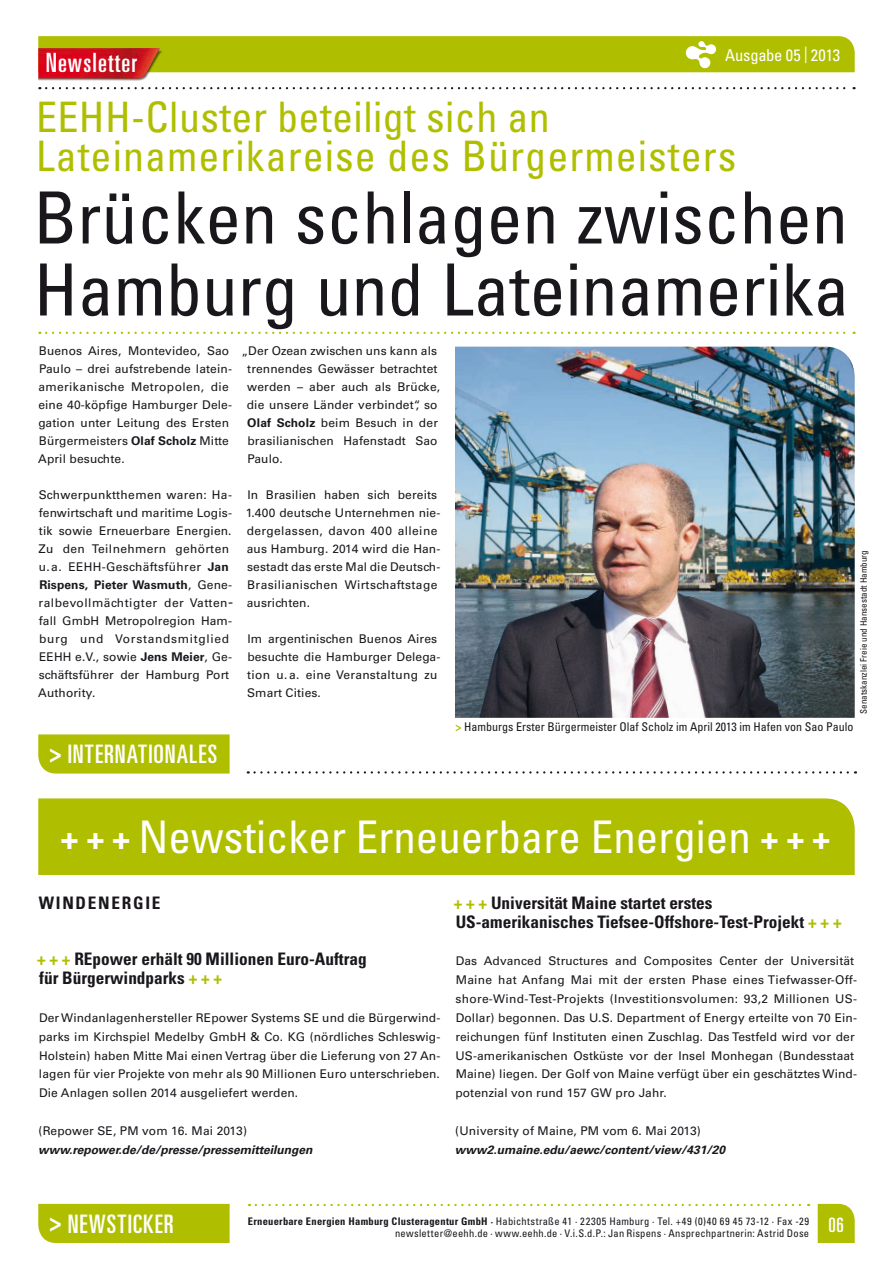
<style>
.page{position:relative;width:893px;height:1263px;background:#fff}
.page>*{position:absolute;margin:0;border:0;box-sizing:border-box;transform-origin:0 0}
.t1{font:condensed 72px/72px "Univers LT Std";color:#1a171c}
.t2{font:condensed 45px "Univers LT Std";color:#fff}
.t3{font:condensed 42px/39px "Univers LT Std";letter-spacing:.025em;color:#afbf00}
.t4{font:ultra-condensed 26.55px "Univers LT Std";letter-spacing:.045em;color:#fff}
.t5{font:ultra-condensed 25.5px "Univers LT Std";letter-spacing:.045em;color:#fff}
.t6{font:ultra-condensed 19.8px "Univers LT Std";color:#fff}
.t7{font:700 condensed 17.25px/18.9px "Univers LT Std";color:#1a171c}
.t8{font:700 condensed 17.25px "Univers LT Std";letter-spacing:.1em;color:#1a171c}
.t9{font:condensed 16.5px "Univers LT Std";letter-spacing:-.01em;color:#fff}
.t10{font:12px/18px "Univers LT Std";letter-spacing:.01em;color:#1a171c}
.t11{font:italic 700 12px "Univers LT Std";color:#1a171c}
.t12{font:condensed 12px "Univers LT Std";color:#1a171c}
.t13{font:condensed 10.5px/12.6px "Univers LT Std";letter-spacing:.025em;color:#1a171c;text-align:right}
.t14{font:condensed 9px "Univers LT Std";color:#1a171c}
.s1{font-weight:700}
.s2{font-weight:700;font-stretch:condensed}
.s3{font-weight:700;color:#afbf00}
.s4{font-weight:700;font-stretch:normal;font-size:30px}
.s5{color:#afbf00}
</style>
<div class="page">
<img style="left:38px;top:72px;width:150px;height:9px">
<svg style="left:46px;top:87px;width:809px;height:2px"></svg>
<svg style="left:38px;top:36px;width:817px;height:36px;background:#b3af07"></svg>
<svg style="left:256px;top:1204px;width:553px;height:2px"></svg>
<svg style="left:818px;top:1204px;width:37px;height:39px"></svg>
<div style="left:38px;top:1204px;width:192px;height:39px;background:#afbf00"></div>
<div style="left:38px;top:734px;width:192px;height:39px;background:#afbf00"></div>
<svg style="left:46px;top:332px;width:809px;height:2px"></svg>
<img style="left:455px;top:347px;width:400px;height:371px">
<div style="left:38px;top:798px;width:817px;height:77px;background:#afbf00"></div>
<svg style="left:248px;top:771px;width:608px;height:2px"></svg>
<h3 class="t4" style="left:46px;top:48px;width:93px">Newsletter</h3>
<h3 class="t9" style="left:725px;top:44px;width:117px">Ausgabe 05 | 2013</h3>
<h3 class="t3" style="left:36px;top:97px;width:702px">EEHH-Cluster beteiligt sich an<br>Lateinamerikareise des Bürgermeisters</h3>
<h1 class="t1" style="left:33px;top:181px;width:818px">Brücken schlagen zwischen<br>Hamburg und Lateinamerika</h1>
<p class="t10" style="left:38px;top:342px;width:195px">Buenos Aires, Montevideo, Sao<br>Paulo – drei aufstrebende latein&shy;amerikanische Metropolen, die eine 40-köpfige Hamburger Dele&shy;gation unter Leitung des Ersten<br>Bürgermeisters <span class="s1">Olaf Scholz</span> Mitte<br>April besuchte.</p>
<p class="t10" style="left:38px;top:486px;width:195px">Schwerpunktthemen waren: Ha&shy;fenwirtschaft und maritime Logis&shy;tik sowie Erneuerbare Energien.<br>Zu den Teilnehmern gehörten u.a. EEHH-Geschäftsführer <span class="s1">Jan<br>Rispens, Pieter Wasmuth</span>, Gene&shy;ralbevollmächtigter der Vatten&shy;fall GmbH Metropolregion Ham&shy;burg und Vorstandsmitglied<br>EEHH e.V., sowie <span class="s1">Jens Meier</span>, Ge&shy;schäftsführer der Hamburg Port<br>Authority.</p>
<p class="t10" style="left:247px;top:342px;width:195px;text-indent:-5px">„Der Ozean zwischen uns kann als trennendes Gewässer betrachtet werden – aber auch als Brücke, die unsere Länder verbindet“, so<br><span class="s1">Olaf Scholz</span> beim Besuch in der brasilianischen Hafenstadt Sao<br>Paulo.</p>
<p class="t10" style="left:246px;top:486px;width:196px">In Brasilien haben sich bereits<br>1.400 deutsche Unternehmen nie&shy;dergelassen, davon 400 alleine aus Hamburg. 2014 wird die Han&shy;sestadt das erste Mal die Deutsch-<br>Brasilianischen Wirtschaftstage ausrichten.</p>
<p class="t10" style="left:247px;top:630px;width:194px">Im argentinischen Buenos Aires besuchte die Hamburger Delega&shy;tion u.a. eine Veranstaltung zu<br>Smart Cities.</p>
<p class="t14" style="left:858px;top:713px;width:165px;rotate:-90deg">Senatskanzlei Freie und Hansestadt Hamburg</p>
<h3 class="t5" style="left:49px;top:739px;width:169px"><span class="s2">&gt;</span> INTERNATIONALES</h3>
<p class="t12" style="left:455px;top:719px;width:399px"><span class="s3">&gt;</span> Hamburgs Erster Bürgermeister Olaf Scholz im April 2013 im Hafen von Sao Paulo</p>
<h2 class="t2" style="left:61px;top:808px;width:771px"><span class="s4">+ + +</span> Newsticker Erneuerbare Energien <span class="s4">+ + +</span></h2>
<h3 class="t8" style="left:39px;top:892px;width:123px">WINDENERGIE</h3>
<h3 class="t7" style="left:37px;top:950px;width:331px"><span class="s5">+ + +</span> REpower erhält 90 Millionen Euro-Auftrag für Bürgerwindparks <span class="s5">+ + +</span></h3>
<p class="t10" style="left:39px;top:1008px;width:403px;line-height:18.9px;text-align:justify">Der Windanlagenhersteller REpower Systems SE und die Bürgerwind&shy;parks im Kirchspiel Medelby GmbH &amp; Co. KG (nördliches Schleswig-Holstein) haben Mitte Mai einen Vertrag über die Lieferung von 27 An&shy;lagen für vier Projekte von mehr als 90 Millionen Euro unterschrieben.<br>Die Anlagen sollen 2014 ausgeliefert werden.</p>
<p class="t10" style="left:39px;top:1122px;width:210px">(Repower SE, PM vom 16. Mai 2013)</p>
<p class="t11" style="left:38px;top:1142px;width:276px">www.repower.de/de/presse/pressemitteilungen</p>
<h3 class="t7" style="left:454px;top:893px;width:389px"><span class="s5">+ + +</span> Universität Maine startet erstes<br>US-amerikanisches Tiefsee-Offshore-Test-Projekt <span class="s5">+ + +</span></h3>
<p class="t10" style="left:455px;top:952px;width:403px;line-height:18.9px">Das Advanced Structures and Composites Center der Universität Maine hat Anfang Mai mit der ersten Phase eines Tiefwasser-Off&shy;shore-Wind-Test-Projekts (Investitionsvolumen: 93,2 Millionen US-Dollar) begonnen. Das U.S. Department of Energy erteilte von 70 Ein&shy;reichungen fünf Instituten einen Zuschlag. Das Testfeld wird vor der US-amerikanischen Ostküste vor der Insel Monhegan (Bundesstaat Maine) liegen. Der Golf von Maine verfügt über ein geschätztes Wind&shy;potenzial von rund 157 GW pro Jahr.</p>
<p class="t10" style="left:455px;top:1122px;width:247px">(University of Maine, PM vom 6. Mai 2013)</p>
<p class="t11" style="left:455px;top:1142px;width:272px">www2.umaine.edu/aewc/content/view/431/20</p>
<h3 class="t5" style="left:49px;top:1209px;width:126px"><span class="s2">&gt;</span> NEWSTICKER</h3>
<h3 class="t6" style="left:828px;top:1213px;width:17px">06</h3>
<p class="t13" style="left:248px;top:1215px;width:563px"><span class="s1">Erneuerbare Energien Hamburg Clusteragentur GmbH ·</span> Habichtstraße 41 · 22305 Hamburg · Tel. +49 (0)40 69 45 73-12 · Fax -29 newsletter@eehh.de · www.eehh.de · V.i.S.d.P.: Jan Rispens · Ansprechpartnerin: Astrid Dose</p>
</div>
